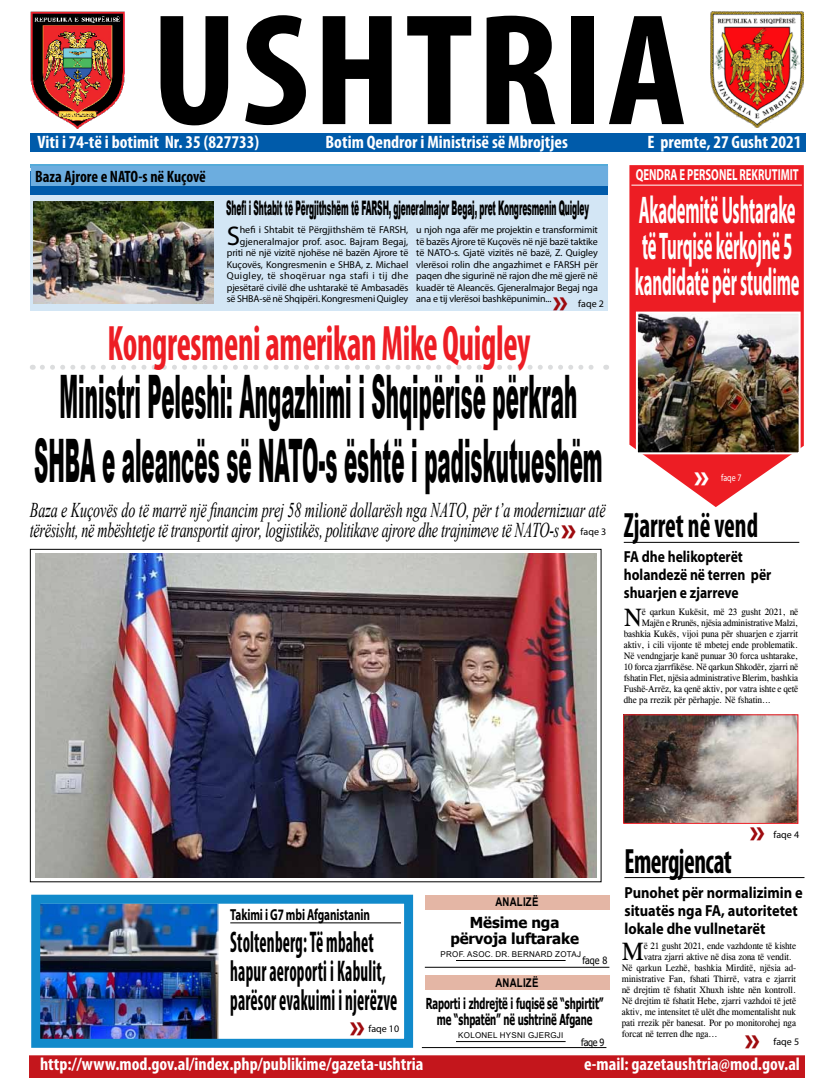
<style>
.page{position:relative;width:818px;height:1078px;background:#fff}
.page>*{position:absolute;margin:0;border:0;box-sizing:border-box;transform-origin:0 0}
.t1{font:700 condensed 160px "Myriad Pro";letter-spacing:.02em;color:#000;scale:1.08 1}
.t2{font:900 60px/64px "Arial";color:#000;text-align:center;scale:.33 1}
.t3{font:700 condensed 50px "Myriad Pro";letter-spacing:-.01em;color:#ed1d24;scale:.68 1}
.t4{font:700 38.7px/36px "Myriad Pro";letter-spacing:-.01em;color:#fff;scale:.43 1}
.t5{font:700 condensed 35.2px "Myriad Pro";letter-spacing:-.015em;color:#000;scale:.73 1}
.t6{font:700 34px "Myriad Pro";color:#9e0b0f}
.t7{font:700 34px "Myriad Pro";color:#fff}
.t8{font:700 condensed 30px/29px "Myriad Pro";letter-spacing:.01em;color:#000;scale:.57 1}
.t9{font:27.1px "Myriad Pro";color:#000}
.t10{font:25.7px "CG Times";color:#000;scale:.96 1}
.t11{font:italic 21px/20px "Times New Roman";letter-spacing:-.02em;color:#000;scale:.67 1}
.t12{font:900 20px "Arial";letter-spacing:-.02em;color:#000;scale:.38 1}
.t13{font:700 condensed 18px "Myriad Pro";color:#fff}
.t14{font:700 condensed 16.5px "Myriad Pro";color:#000;scale:.96 1}
.t15{font:700 16px/18px "Myriad Pro";color:#000;scale:.9 1}
.t16{font:700 16px/18px "Myriad Pro";color:#000;scale:.85 1}
.t17{font:700 16px "Myriad Pro";color:#fff;scale:.67 1}
.t18{font:700 16px "Myriad Pro";color:#000;scale:.7 1}
.t19{font:700 15.1px/16px "Tahoma";letter-spacing:-.01em;color:#000;text-align:center;scale:.63 1}
.t20{font:700 15.1px/16px "Tahoma";letter-spacing:-.01em;color:#000;text-align:center}
.t21{font:700 12px "Arial";letter-spacing:.025em;color:#000;scale:.8 1}
.t22{font:10px/11.5px "Myriad Pro";letter-spacing:-.015em;color:#000;text-align:right}
.t23{font:10px "Tahoma";letter-spacing:-.025em;color:#000;scale:.9 1}
.t24{font:10px "Myriad Pro";color:#fff;scale:.8 1}
.t25{font:9.5px "CG Times";letter-spacing:-.01em;color:#000;scale:.96 1}
.t26{font:8px "Arial";letter-spacing:.035em;color:#000}
</style>
<div class="page">
<img style="left:41px;top:904px;width:175px;height:133px">
<div style="left:31px;top:184px;width:577px;height:126px;background:#d3e6f5"></div>
<hr style="left:31px;top:164px;width:577px;height:4px;background:#54abd9">
<svg style="left:42px;top:365px;width:564px;height:4px"></svg>
<img style="left:30px;top:11px;width:94px;height:117px">
<img style="left:710px;top:11px;width:94px;height:117px">
<div style="left:30px;top:134px;width:775px;height:18px;background:#005baa"></div>
<div style="left:30px;top:1055px;width:774px;height:22px;background:#c4161c"></div>
<div style="left:29px;top:1055px;width:776px;height:22px;border:1px solid #c4161c"></div>
<div style="left:425px;top:894px;width:184px;height:15px;background:#e4b6a5"></div>
<div style="left:425px;top:975px;width:184px;height:14px;background:#e4b6a5"></div>
<hr style="left:425px;top:966px;width:184px;height:1px;background:#000">
<hr style="left:422px;top:1047px;width:184px;height:1px;background:#000">
<div style="left:31px;top:171px;width:577px;height:23px;background:#005baa"></div>
<div style="left:31px;top:166px;width:577px;height:20px;background:#6caddf"></div>
<hr style="left:456px;top:1040px;width:109px;height:1px;background:#000">
<hr style="left:456px;top:959px;width:109px;height:1px;background:#000">
<svg style="left:629px;top:165px;width:175px;height:342px;background:#ef4146"></svg>
<hr style="left:624px;top:542px;width:175px;height:1px;background:#000">
<hr style="left:624px;top:877px;width:180px;height:1px;background:#000">
<img style="left:625px;top:716px;width:171px;height:105px">
<div style="left:623px;top:714px;width:175px;height:109px;border:1px solid #ed1d24"></div>
<div style="left:31px;top:894px;width:382px;height:153px;border:9px solid #118acb"></div>
<hr style="left:230px;top:922px;width:171px;height:1px;background:#000">
<img style="left:34px;top:201px;width:179px;height:102px">
<img style="left:639px;top:314px;width:158px;height:137px">
<div style="left:636px;top:311px;width:164px;height:143px;border:2px solid #fff"></div>
<svg style="left:30px;top:549px;width:571px;height:332px"></svg>
<img style="left:35px;top:554px;width:561px;height:322px">
<hr style="left:631px;top:185px;width:171px;height:1px;background:#fff">
<h1 class="t1" style="left:151px;top:-29px;width:497px">ushtria</h1>
<h3 class="t13" style="left:326px;top:131px;width:244px">Botim Qendror i Ministrisë së Mbrojtjes</h3>
<h3 class="t13" style="left:647px;top:131px;width:155px">E premte, 27 Gusht 2021</h3>
<h3 class="t13" style="left:38px;top:131px;width:223px">Viti i 74-të i botimit Nr. 35 (827733)</h3>
<h3 class="t14" style="left:35px;top:166px;width:179px">Baza Ajrore e NATO-s në Kuçovë</h3>
<h3 class="t12" style="left:226px;top:194px;width:956px">Shefi i Shtabit të Përgjithshëm të FARSH, gjeneralmajor Begaj, pret Kongresmenin Quigley</h3>
<p class="t22" style="left:227px;top:224px;width:183px">hefi i Shtabit të Përgjithshëm të FARSH, gjeneralmajor prof. asoc. Bajram Begaj, priti në një vizitë njohëse në bazën Ajrore të Kuçovës, Kongresmenin e SHBA, z. Michael Quigley, të shoqëruar nga stafi i tij dhe pjesëtarë civilë dhe ushtarakë të Ambasadës së SHBA-së në Shqipëri. Kongresmeni Quigley</p>
<p class="t22" style="left:416px;top:224px;width:183px;text-align:justify">u njoh nga afër me projektin e transformimit të bazës Ajrore të Kuçovës në një bazë taktike të NATO-s. Gjatë vizitës në bazë, Z. Quigley vlerësoi rolin dhe angazhimet e FARSH për paqen dhe sigurinë në rajon dhe më gjerë në kuadër të Aleancës. Gjeneralmajor Begaj nga ana e tij vlerësoi bashkëpunimin...</p>
<h3 class="t9" style="left:227px;top:219px;width:15px">S</h3>
<h3 class="t6" style="left:552px;top:281px;width:17px">»</h3>
<p class="t22" style="left:578px;top:298px;width:27px">faqe 2</p>
<h3 class="t3" style="left:108px;top:312px;width:623px">Kongresmeni amerikan Mike Quigley</h3>
<h2 class="t2" style="left:34px;top:363px;width:1724px">Ministri Peleshi: Angazhimi i Shqipërisë përkrah<br>SHBA e aleancës së NATO-s është i padiskutueshëm</h2>
<h3 class="t11" style="left:30px;top:499px;width:860px">Baza e Kuçovës do të marrë një financim prej 58 milionë dollarësh nga NATO, për t’a modernizuar atë tërësisht, në mbështetje të transportit ajror, logjistikës, politikave ajrore dhe trajnimeve të NATO-s</h3>
<h3 class="t6" style="left:560px;top:509px;width:17px">»</h3>
<p class="t22" style="left:580px;top:525px;width:27px">faqe 3</p>
<h3 class="t17" style="left:636px;top:164px;width:242px">Qendra e Personel Rekrutimit</h3>
<h3 class="t4" style="left:635px;top:191px;width:384px">Akademitë Ushtarake të Turqisë kërkojnë 5 kandidatë për studime</h3>
<h3 class="t7" style="left:694px;top:456px;width:17px">»</h3>
<p class="t24" style="left:721px;top:471px;width:27px">faqe 7</p>
<h3 class="t5" style="left:624px;top:503px;width:186px">Zjarret në vend</h3>
<h3 class="t16" style="left:624px;top:547px;width:175px">FA dhe helikopterët holandezë në terren për shuarjen e zjarreve</h3>
<h3 class="t10" style="left:624px;top:602px;width:20px">N</h3>
<p class="t25" style="left:642px;top:606px;width:164px">ë qarkun Kukësit, më 23 gusht 2021, në</p>
<p class="t25" style="left:642px;top:617px;width:164px">Majën e Rrunës, njësia administrative Malzi,</p>
<p class="t25" style="left:624px;top:628px;width:183px">bashkia Kukës, vijoi puna për shuarjen e zjarrit</p>
<p class="t25" style="left:624px;top:639px;width:183px">aktiv, i cili vijonte të mbetej ende problematik.</p>
<p class="t25" style="left:624px;top:650px;width:183px">Në vendngjarje kanë punuar 30 forca ushtarake,</p>
<p class="t25" style="left:624px;top:661px;width:183px">10 forca zjarrfikëse. Në qarkun Shkodër, zjarri në</p>
<p class="t25" style="left:624px;top:672px;width:183px">fshatin Flet, njësia administrative Blerim, bashkia</p>
<p class="t25" style="left:624px;top:683px;width:183px">Fushë-Arrëz, ka qenë aktiv, por vatra ishte e qetë</p>
<p class="t25" style="left:624px;top:694px;width:155px">dhe pa rrezik për përhapje. Në fshatin...</p>
<h3 class="t18" style="left:230px;top:903px;width:201px">Takimi i G7 mbi Afganistanin</h3>
<h3 class="t8" style="left:230px;top:926px;width:294px">Stoltenberg: Të mbahet hapur aeroporti i Kabulit, parësor evakuimi i njerëzve</h3>
<h3 class="t6" style="left:349px;top:1006px;width:17px">»</h3>
<p class="t22" style="left:368px;top:1022px;width:32px">faqe 10</p>
<p class="t21" style="left:495px;top:893px;width:55px">ANALIZË</p>
<h3 class="t20" style="left:450px;top:915px;width:130px">Mësime nga përvoja luftarake</h3>
<p class="t26" style="left:440px;top:948px;width:102px">PROF. ASOC. DR. BERNARD</p>
<p class="t26" style="left:555px;top:948px;width:22px">ZOTAJ</p>
<p class="t23" style="left:582px;top:953px;width:29px">faqe 8</p>
<p class="t21" style="left:495px;top:973px;width:55px">ANALIZË</p>
<h3 class="t19" style="left:426px;top:996px;width:284px">Raporti i zhdrejtë i fuqisë së “shpirtit” me “shpatën” në ushtrinë Afgane</h3>
<p class="t26" style="left:458px;top:1029px;width:105px">KOLONEL HYSNI GJERGJI</p>
<p class="t23" style="left:581px;top:1035px;width:27px">faqe 9</p>
<h3 class="t6" style="left:749px;top:811px;width:17px">»</h3>
<p class="t22" style="left:773px;top:828px;width:27px">faqe 4</p>
<h3 class="t5" style="left:624px;top:838px;width:149px">Emergjencat</h3>
<h3 class="t15" style="left:624px;top:883px;width:200px">Punohet për normalizimin e situatës nga FA, autoritetet lokale dhe vullnetarët</h3>
<h3 class="t10" style="left:622px;top:936px;width:25px">M</h3>
<p class="t25" style="left:644px;top:940px;width:160px">ë 21 gusht 2021, ende vazhdonte të kishte</p>
<p class="t25" style="left:644px;top:951px;width:156px">vatra zjarri aktive në disa zona të vendit.</p>
<p class="t25" style="left:622px;top:962px;width:183px">Në qarkun Lezhë, bashkia Mirditë, njësia ad-</p>
<p class="t25" style="left:622px;top:973px;width:183px">ministrative Fan, fshati Thirrë, vatra e zjarrit</p>
<p class="t25" style="left:622px;top:984px;width:183px">në drejtim të fshatit Xhuxh ishte nën kontroll.</p>
<p class="t25" style="left:622px;top:995px;width:183px">Në drejtim të fshatit Hebe, zjarri vazhdoi të jetë</p>
<p class="t25" style="left:622px;top:1006px;width:183px">aktiv, me intensitet të ulët dhe momentalisht nuk</p>
<p class="t25" style="left:622px;top:1017px;width:183px">pati rrezik për banesat. Por po monitorohej nga</p>
<p class="t25" style="left:622px;top:1028px;width:101px">forcat në terren dhe nga...</p>
<h3 class="t6" style="left:744px;top:1018px;width:17px">»</h3>
<p class="t22" style="left:773px;top:1035px;width:27px">faqe 5</p>
<h3 class="t13" style="left:40px;top:1052px;width:385px">http://www.mod.gov.al/index.php/publikime/gazeta-ushtria</h3>
<h3 class="t13" style="left:584px;top:1052px;width:217px">e-mail: gazetaushtria@mod.gov.al</h3>
</div>
